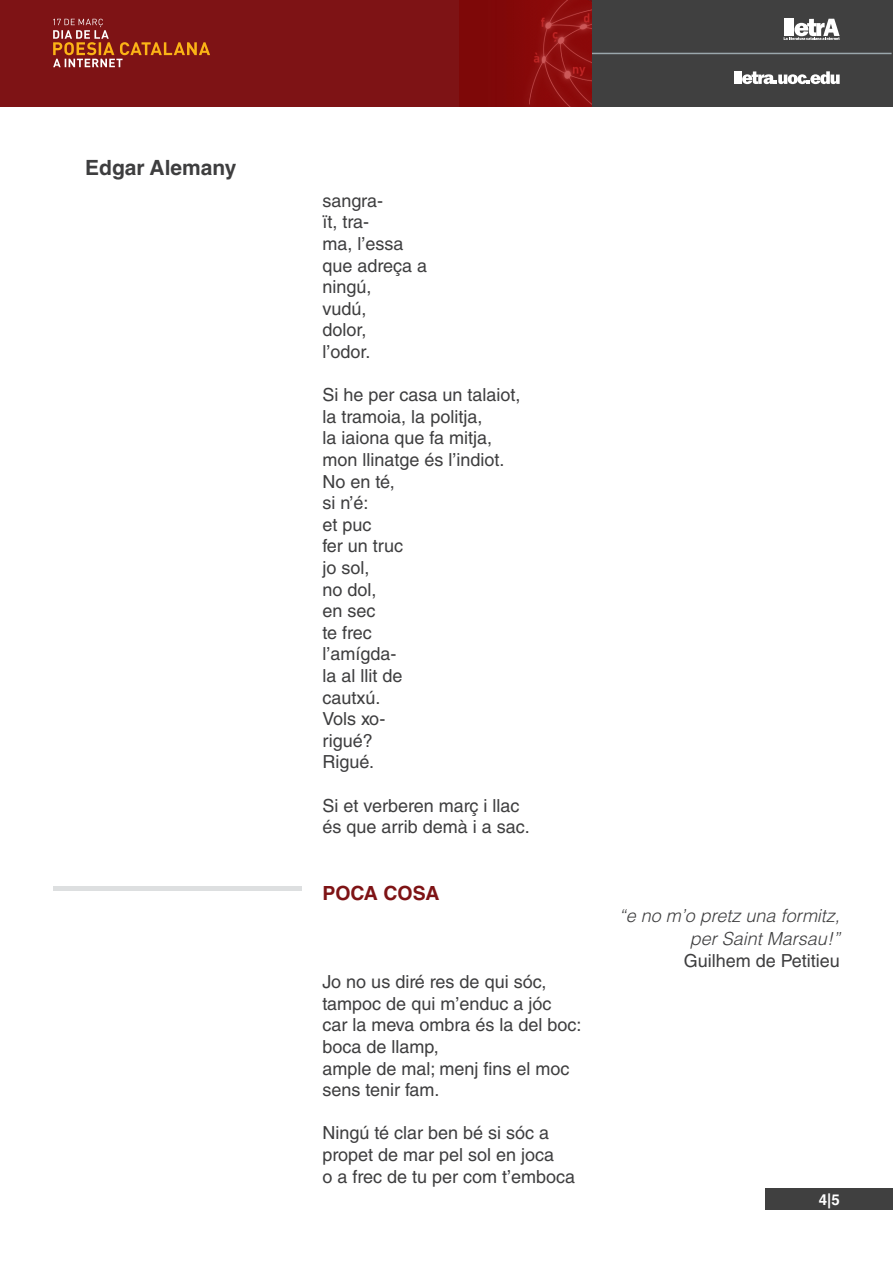
<style>
.page{position:relative;width:893px;height:1263px;background:#fff}
.page>*{position:absolute;margin:0;border:0;box-sizing:border-box;transform-origin:0 0}
.BIO__texto{font:700 21px "Helvetica LT Std";color:#3e3e3f}
.CONTENIDO__Título_po{font:700 19.5px "Helvetica LT Std";color:#7e1315}
.CONTENIDO__texto_poe{font:18px "Helvetica LT Std";color:#3e3e3f}
.CONTENIDO__Dedicator{font:18px "Helvetica LT Std";color:#3e3e3f}
.CONTENIDO__Título_po-2{font:italic 300 18px "Helvetica LT Std";color:#3e3e3f}
.PAGINACIÓN__Páginas{font:700 15px "Helvetica LT Std";color:#fff}
</style>
<div class="page">
<div style="left:765px;top:1188px;width:128px;height:22px;background:#404040"></div>
<div style="left:0;top:0;width:893px;height:106px;background:#404040"></div>
<div style="left:0;top:0;width:592px;height:106px;background:#7e1315"></div>
<hr style="left:591px;top:53px;width:301px;height:1px;background:#9ba7ac">
<svg style="left:734px;top:71px;width:106px;height:13px"></svg>
<svg style="left:784px;top:19px;width:56px;height:21px"></svg>
<img style="left:459px;top:0;width:133px;height:106px">
<svg style="left:53px;top:19px;width:157px;height:48px"></svg>
<hr style="left:53px;top:887px;width:248px;height:4px;background:#dddfe0">
<p class="BIO__texto" style="left:85px;top:154px;width:153px">Edgar Alemany</p>
<p class="CONTENIDO__texto_poe" style="left:322px;top:190px;width:62px">sangra-</p>
<p class="CONTENIDO__texto_poe" style="left:322px;top:212px;width:48px">ït, tra-</p>
<p class="CONTENIDO__texto_poe" style="left:322px;top:233px;width:83px">ma, l’essa</p>
<p class="CONTENIDO__texto_poe" style="left:322px;top:255px;width:106px">que adreça a</p>
<p class="CONTENIDO__texto_poe" style="left:322px;top:276px;width:51px">ningú,</p>
<p class="CONTENIDO__texto_poe" style="left:322px;top:298px;width:46px">vudú,</p>
<p class="CONTENIDO__texto_poe" style="left:322px;top:320px;width:46px">dolor,</p>
<p class="CONTENIDO__texto_poe" style="left:322px;top:341px;width:50px">l’odor.</p>
<p class="CONTENIDO__texto_poe" style="left:322px;top:384px;width:199px">Si he per casa un talaiot,</p>
<p class="CONTENIDO__texto_poe" style="left:322px;top:406px;width:161px">la tramoia, la politja,</p>
<p class="CONTENIDO__texto_poe" style="left:322px;top:428px;width:171px">la iaiona que fa mitja,</p>
<p class="CONTENIDO__texto_poe" style="left:322px;top:449px;width:184px">mon llinatge és l’indiot.</p>
<p class="CONTENIDO__texto_poe" style="left:322px;top:471px;width:74px">No en té,</p>
<p class="CONTENIDO__texto_poe" style="left:322px;top:492px;width:48px">si n’é:</p>
<p class="CONTENIDO__texto_poe" style="left:322px;top:514px;width:51px">et puc</p>
<p class="CONTENIDO__texto_poe" style="left:322px;top:536px;width:82px">fer un truc</p>
<p class="CONTENIDO__texto_poe" style="left:322px;top:557px;width:49px">jo sol,</p>
<p class="CONTENIDO__texto_poe" style="left:322px;top:579px;width:56px">no dol,</p>
<p class="CONTENIDO__texto_poe" style="left:322px;top:600px;width:55px">en sec</p>
<p class="CONTENIDO__texto_poe" style="left:322px;top:622px;width:51px">te frec</p>
<p class="CONTENIDO__texto_poe" style="left:322px;top:644px;width:76px">l’amígda-</p>
<p class="CONTENIDO__texto_poe" style="left:322px;top:665px;width:82px">la al llit de</p>
<p class="CONTENIDO__texto_poe" style="left:322px;top:687px;width:60px">cautxú.</p>
<p class="CONTENIDO__texto_poe" style="left:322px;top:708px;width:64px">Vols xo-</p>
<p class="CONTENIDO__texto_poe" style="left:322px;top:730px;width:52px">rigué?</p>
<p class="CONTENIDO__texto_poe" style="left:322px;top:752px;width:53px">Rigué.</p>
<p class="CONTENIDO__texto_poe" style="left:322px;top:795px;width:198px">Si et verberen març i llac</p>
<p class="CONTENIDO__texto_poe" style="left:322px;top:816px;width:209px">és que arrib demà i a sac.</p>
<p class="CONTENIDO__Título_po" style="left:322px;top:881px;width:119px">POCA COSA</p>
<p class="CONTENIDO__Dedicator" style="left:322px;top:971px;width:225px">Jo no us diré res de qui sóc,</p>
<p class="CONTENIDO__Dedicator" style="left:322px;top:993px;width:230px">tampoc de qui m’enduc a jóc</p>
<p class="CONTENIDO__Dedicator" style="left:322px;top:1014px;width:260px">car la meva ombra és la del boc:</p>
<p class="CONTENIDO__Dedicator" style="left:322px;top:1036px;width:118px">boca de llamp,</p>
<p class="CONTENIDO__Dedicator" style="left:322px;top:1058px;width:248px">ample de mal; menj fins el moc</p>
<p class="CONTENIDO__Dedicator" style="left:322px;top:1079px;width:119px">sens tenir fam.</p>
<p class="CONTENIDO__Dedicator" style="left:322px;top:1122px;width:228px">Ningú té clar ben bé si sóc a</p>
<p class="CONTENIDO__Dedicator" style="left:322px;top:1144px;width:233px">propet de mar pel sol en joca</p>
<p class="CONTENIDO__Dedicator" style="left:322px;top:1166px;width:254px">o a frec de tu per com t’emboca</p>
<p class="CONTENIDO__Título_po-2" style="left:619px;top:904px;width:223px">“e no m’o pretz una formitz,</p>
<p class="CONTENIDO__Título_po-2" style="left:690px;top:927px;width:152px">per Saint Marsau!”</p>
<p class="CONTENIDO__Dedicator" style="left:684px;top:950px;width:158px">Guilhem de Petitieu</p>
<p class="PAGINACIÓN__Páginas" style="left:819px;top:1190px;width:22px">4|5</p>
</div>
